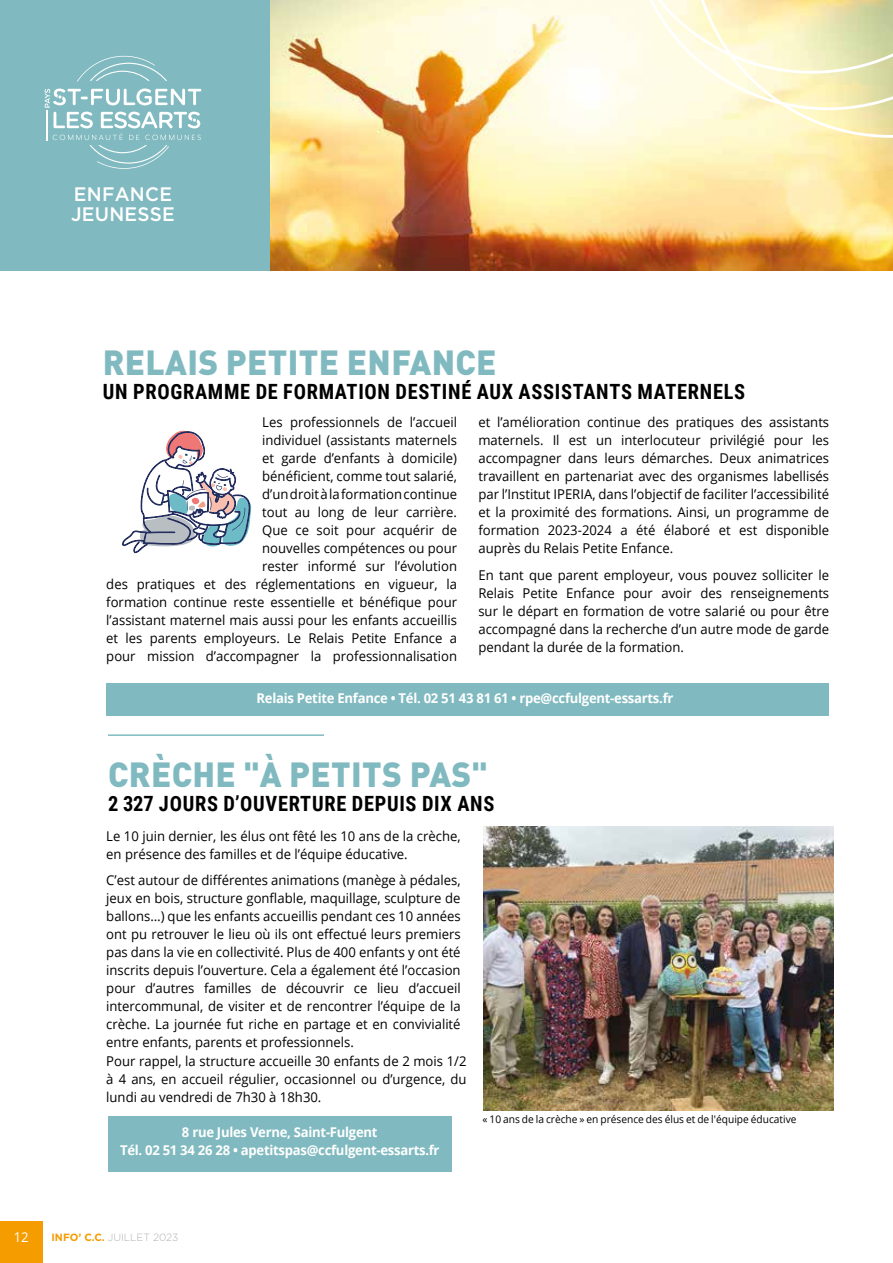
<style>
.page{position:relative;width:893px;height:1263px;background:#fff}
.page>*{position:absolute;margin:0;border:0;box-sizing:border-box;transform-origin:0 0}
.t1{font:900 34.5px "DIN Pro";letter-spacing:.01em;color:#80bac0}
.t2{font:700 21px "Roboto Condensed";letter-spacing:.035em;color:#000}
.t3{font:500 19.5px/19.5px "Gotham";letter-spacing:.015em;color:#fff}
.t4{font:13.5px/18px "Open Sans";color:#000;text-align:justify}
.t5{font:700 13.5px/18px "Open Sans";letter-spacing:-.02em;color:#fff;text-align:center}
.t6{font:13.5px "Open Sans";color:#fff}
.t7{font:10.5px "Open Sans";color:#000}
.t8{font:300 10.5px "Gotham Rounded";color:#b3b2b2}
.s1{font-family:"Gotham";font-weight:700;color:#f59c00}
</style>
<div class="page">
<div style="left:0;top:1221px;width:43px;height:42px;background:#f59c00"></div>
<div style="left:108px;top:1117px;width:343px;height:55px;background:#80bac0"></div>
<img style="left:270px;top:0;width:623px;height:270px">
<div style="left:0;top:0;width:270px;height:270px;background:#80bac0"></div>
<svg style="left:77px;top:55px;width:90px;height:27px"></svg>
<svg style="left:45px;top:89px;width:156px;height:80px"></svg>
<svg style="left:612px;top:0;width:281px;height:138px;background:#f7f2cd"></svg>
<img style="left:484px;top:827px;width:350px;height:283px">
<div style="left:106px;top:683px;width:723px;height:33px;background:#80bac0"></div>
<svg style="left:122px;top:430px;width:130px;height:124px"></svg>
<hr style="left:108px;top:734px;width:216px;height:2px;background:#80bac0">
<h3 class="t3" style="left:71px;top:184px;width:105px">ENFANCE<br>JEUNESSE</h3>
<h1 class="t1" style="left:103px;top:339px;width:395px">RELAIS PETITE ENFANCE</h1>
<h2 class="t2" style="left:103px;top:377px;width:644px">UN PROGRAMME DE FORMATION DESTINÉ AUX ASSISTANTS MATERNELS</h2>
<p class="t4" style="left:106px;top:413px;width:352px;text-align:right">Les professionnels de l’accueil<br>individuel (assistants maternels<br>et garde d’enfants à domicile)<br>bénéficient, comme tout salarié,<br>d’un droit à la formation continue<br>tout au long de leur carrière.<br>Que ce soit pour acquérir de<br>nouvelles compétences ou pour<br>rester informé sur l’évolution<br>des pratiques et des réglementations en vigueur, la formation continue reste essentielle et bénéfique pour l’assistant maternel mais aussi pour les enfants accueillis et les parents employeurs. Le Relais Petite Enfance a pour mission d’accompagner la professionnalisation</p>
<p class="t4" style="left:478px;top:413px;width:352px">et l’amélioration continue des pratiques des assistants maternels. Il est un interlocuteur privilégié pour les accompagner dans leurs démarches. Deux animatrices travaillent en partenariat avec des organismes labellisés par l’Institut IPERIA, dans l’objectif de faciliter l’accessibilité et la proximité des formations. Ainsi, un programme de formation 2023-2024 a été élaboré et est disponible auprès du Relais Petite Enfance.</p>
<p class="t4" style="left:478px;top:566px;width:352px">En tant que parent employeur, vous pouvez solliciter le Relais Petite Enfance pour avoir des renseignements sur le départ en formation de votre salarié ou pour être accompagné dans la recherche d’un autre mode de garde pendant la durée de la formation.</p>
<p class="t5" style="left:256px;top:689px;width:418px">Relais Petite Enfance • Tél. 02 51 43 81 61 • rpe@ccfulgent-essarts.fr</p>
<h1 class="t1" style="left:108px;top:751px;width:381px">CRÈCHE "À PETITS PAS"</h1>
<h2 class="t2" style="left:108px;top:789px;width:388px">2 327 JOURS D’OUVERTURE DEPUIS DIX ANS</h2>
<p class="t4" style="left:106px;top:826px;width:356px">Le 10 juin dernier, les élus ont fêté les 10 ans de la crèche, en présence des familles et de l’équipe éducative.</p>
<p class="t4" style="left:106px;top:871px;width:356px">C’est autour de différentes animations (manège à pédales, jeux en bois, structure gonflable, maquillage, sculpture de ballons…) que les enfants accueillis pendant ces 10 années ont pu retrouver le lieu où ils ont effectué leurs premiers pas dans la vie en collectivité. Plus de 400 enfants y ont été inscrits depuis l’ouverture. Cela a également été l’occasion pour d’autres familles de découvrir ce lieu d’accueil intercommunal, de visiter et de rencontrer l’équipe de la crèche. La journée fut riche en partage et en convivialité entre enfants, parents et professionnels.</p>
<p class="t4" style="left:106px;top:1051px;width:362px">Pour rappel, la structure accueille 30 enfants de 2 mois 1/2 à 4 ans, en accueil régulier, occasionnel ou d’urgence, du lundi au vendredi de 7h30 à 18h30.</p>
<p class="t5" style="left:120px;top:1123px;width:321px">8 rue Jules Verne, Saint-Fulgent<br>Tél. 02 51 34 26 28 • apetitspas@ccfulgent-essarts.fr</p>
<p class="t7" style="left:483px;top:1112px;width:315px">« 10 ans de la crèche » en présence des élus et de l'équipe éducative</p>
<p class="t6" style="left:14px;top:1228px;width:16px">12</p>
<p class="t8" style="left:52px;top:1231px;width:128px"><span class="s1">INFO’ C.C.</span> JUILLET 2023</p>
</div>
